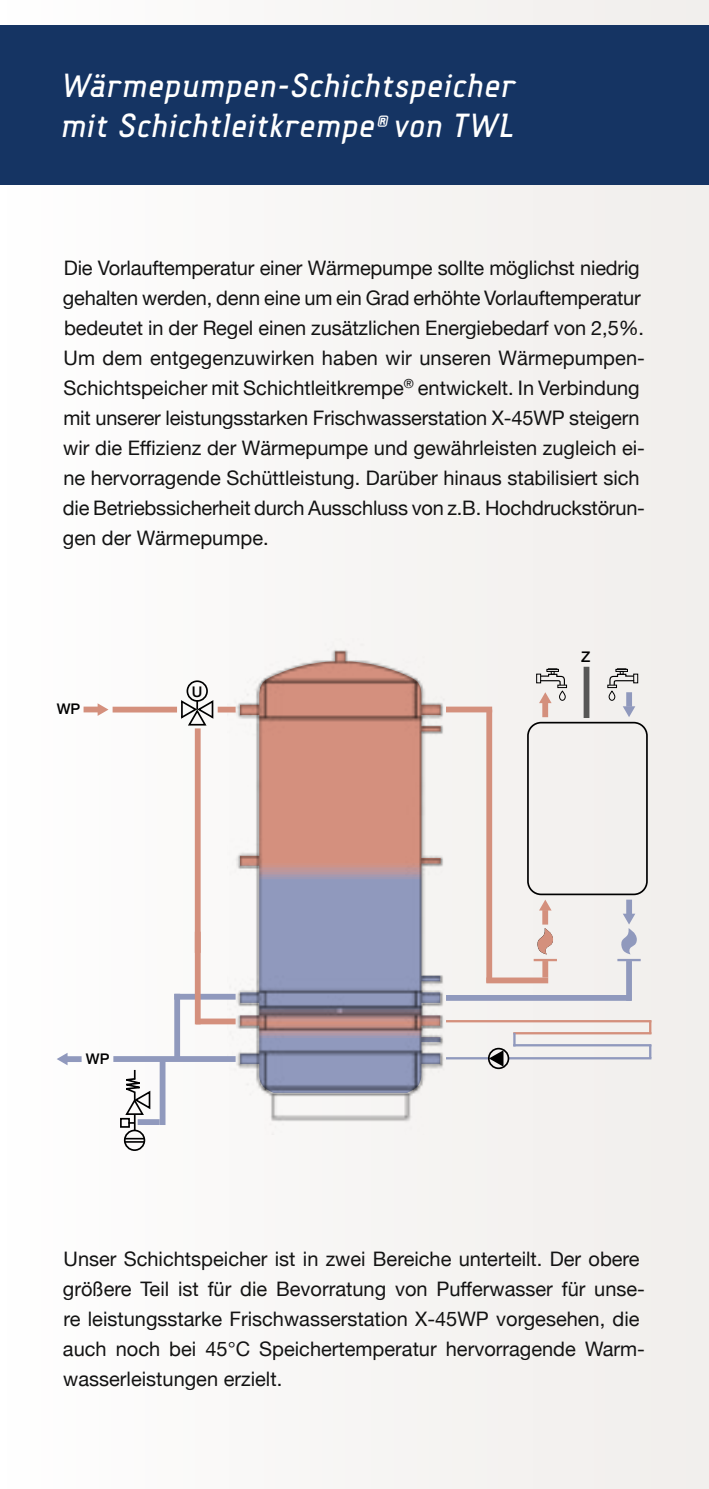
<style>
.page{position:relative;width:709px;height:1489px;background:#fff}
.page>*{position:absolute;margin:0;border:0;box-sizing:border-box;transform-origin:0 0}
.t1{font:35px/40px "Fou Mix Med Ita";letter-spacing:.02em;color:#fff}
.t2{font:20px/30px "Helvetica Neue";color:#131313}
.t3{font:500 14.75px "Helvetica Neue";color:#000}
</style>
<div class="page">
<div style="left:0;top:0;width:709px;height:1488px;background:#f8f6f5"></div>
<div style="left:0;top:25px;width:709px;height:159px;background:#153463"></div>
<img style="left:227px;top:650px;width:230px;height:472px">
<div style="left:446px;top:994px;width:185px;height:6px;background:#9099bd"></div>
<div style="left:446px;top:706px;width:46px;height:6px;background:#d4907d"></div>
<div style="left:486px;top:977px;width:62px;height:6px;background:#d4907d"></div>
<hr style="left:533px;top:958px;width:24px;height:3px;background:#d4907d">
<hr style="left:617px;top:958px;width:23px;height:3px;background:#9099bd">
<div style="left:542px;top:961px;width:6px;height:16px;background:#d4907d"></div>
<div style="left:626px;top:961px;width:6px;height:39px;background:#9099bd"></div>
<div style="left:486px;top:709px;width:6px;height:273px;background:#d4907d"></div>
<hr style="left:446px;top:1057px;width:43px;height:2px;background:#9099bd">
<hr style="left:508px;top:1057px;width:143px;height:2px;background:#9099bd">
<div style="left:488px;top:1047px;width:21px;height:22px;border:2px solid #000;border-radius:50%"></div>
<hr style="left:513px;top:1044px;width:138px;height:2px;background:#9099bd">
<hr style="left:513px;top:1032px;width:138px;height:2px;background:#d4907d">
<hr style="left:446px;top:1020px;width:205px;height:2px;background:#d4907d">
<svg style="left:649px;top:1022px;width:2px;height:10px"></svg>
<svg style="left:649px;top:1046px;width:2px;height:11px"></svg>
<svg style="left:513px;top:1032px;width:2px;height:12px"></svg>
<svg style="left:489px;top:1050px;width:14px;height:16px"></svg>
<div style="left:626px;top:902px;width:6px;height:9px;background:#9099bd"></div>
<div style="left:542px;top:705px;width:6px;height:9px;background:#d4907d"></div>
<div style="left:542px;top:913px;width:6px;height:8px;background:#d4907d"></div>
<svg style="left:539px;top:899px;width:12px;height:11px"></svg>
<div style="left:583px;top:666px;width:6px;height:52px;background:#575756"></div>
<div style="left:527px;top:721px;width:120px;height:174px;border:2px solid #000;border-radius:13px"></div>
<svg style="left:537px;top:928px;width:16px;height:26px"></svg>
<svg style="left:621px;top:913px;width:16px;height:41px"></svg>
<div style="left:536px;top:673px;width:5px;height:10px;border:1px solid #000"></div>
<div style="left:557px;top:684px;width:10px;height:4px;border:1px solid #000"></div>
<svg style="left:539px;top:668px;width:27px;height:35px"></svg>
<div style="left:633px;top:673px;width:5px;height:10px;border:1px solid #000"></div>
<svg style="left:608px;top:668px;width:27px;height:49px"></svg>
<svg style="left:181px;top:698px;width:33px;height:28px"></svg>
<div style="left:186px;top:680px;width:22px;height:21px;border:2px solid #000;border-radius:50%"></div>
<div style="left:86px;top:706px;width:9px;height:6px;background:#d4907d"></div>
<svg style="left:98px;top:703px;width:10px;height:13px"></svg>
<div style="left:70px;top:1056px;width:9px;height:5px;background:#9099bd"></div>
<svg style="left:57px;top:1053px;width:11px;height:12px"></svg>
<div style="left:113px;top:706px;width:64px;height:6px;background:#d4907d"></div>
<div style="left:174px;top:993px;width:62px;height:6px;background:#9099bd"></div>
<div style="left:218px;top:706px;width:18px;height:6px;background:#d4907d"></div>
<div style="left:196px;top:1018px;width:40px;height:6px;background:#d4907d"></div>
<div style="left:113px;top:1056px;width:123px;height:5px;background:#9099bd"></div>
<div style="left:174px;top:993px;width:6px;height:64px;background:#9099bd"></div>
<div style="left:195px;top:931px;width:6px;height:93px;background:#d4907d"></div>
<div style="left:195px;top:728px;width:6px;height:224px;background:#d4907d"></div>
<div style="left:160px;top:1058px;width:5px;height:66px;background:#9099bd"></div>
<div style="left:138px;top:1119px;width:22px;height:5px;background:#9099bd"></div>
<svg style="left:120px;top:1070px;width:31px;height:59px"></svg>
<div style="left:120px;top:1117px;width:10px;height:10px;border:2px solid #000"></div>
<div style="left:124px;top:1129px;width:21px;height:21px;border:2px solid #000;border-radius:50%"></div>
<hr style="left:124px;top:1137px;width:20px;height:2px;background:#000">
<hr style="left:124px;top:1140px;width:20px;height:2px;background:#000">
<h1 class="t1" style="left:62px;top:65px;width:455px">Wärmepumpen-Schichtspeicher mit Schichtleitkrempe<sup>®</sup> von TWL</h1>
<p class="t2" style="left:63px;top:254px;width:583px">Die Vorlauftemperatur einer Wärmepumpe sollte möglichst niedrig gehalten werden, denn eine um ein Grad erhöhte Vorlauftemperatur bedeutet in der Regel einen zusätzlichen Energiebedarf von 2,5%.<br>Um dem entgegenzuwirken haben wir unseren Wärmepumpen-Schichtspeicher mit Schichtleitkrempe<sup>®</sup> entwickelt. In Verbindung mit unserer leistungsstarken Frischwasserstation X-45WP steigern wir die Effizienz der Wärmepumpe und gewährleisten zugleich ei&shy;ne hervorragende Schüttleistung. Darüber hinaus stabilisiert sich die Betriebssicherheit durch Ausschluss von z.B. Hochdruckstörun&shy;gen der Wärmepumpe.</p>
<p class="t3" style="left:57px;top:697px;width:25px">WP</p>
<p class="t3" style="left:192px;top:679px;width:12px">U</p>
<p class="t3" style="left:86px;top:1047px;width:25px">WP</p>
<p class="t3" style="left:581px;top:645px;width:11px">Z</p>
<p class="t2" style="left:63px;top:1244px;width:583px">Unser Schichtspeicher ist in zwei Bereiche unterteilt. Der obere größere Teil ist für die Bevorratung von Pufferwasser für unse&shy;re leistungsstarke Frischwasserstation X-45WP vorgesehen, die auch noch bei 45°C Speichertemperatur hervorragende Warm&shy;wasserleistungen erzielt.</p>
</div>
